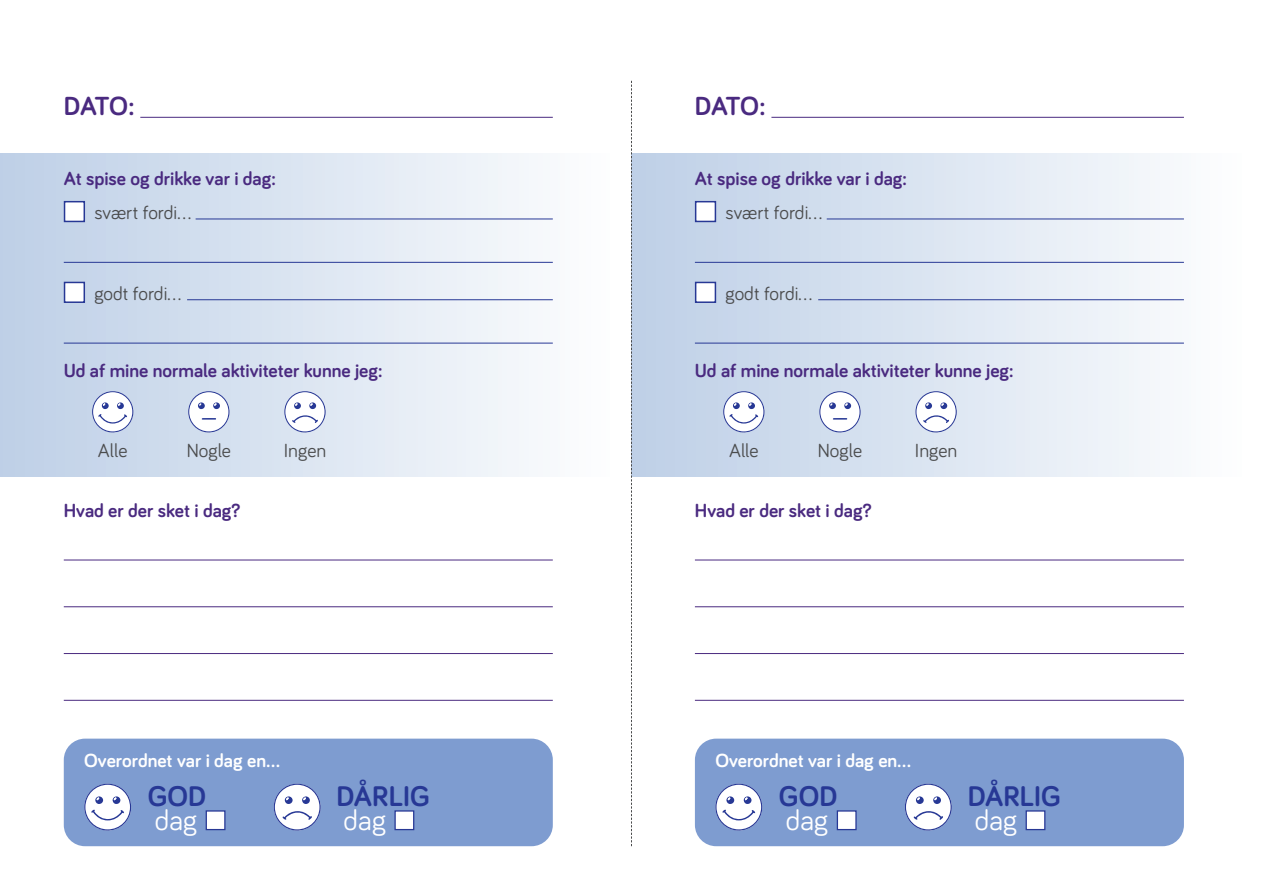
<style>
.page{position:relative;width:1263px;height:893px;background:#fff}
.page>*{position:absolute;margin:0;border:0;box-sizing:border-box;transform-origin:0 0}
.Infographic_Body{font:700 29.25px "Bariol";color:#273895}
.Infographic_Body-2{font:29.25px "Bariol";color:#fff}
.t1{font:700 27px "Bariol";letter-spacing:-.02em;color:#4a2a80}
.Infographic_Body-3{font:700 19.5px "Bariol";color:#4a2a80}
.Infographic_Body-4{font:19.5px "Bariol";color:#4b4c4d}
.Infographic_Body-5{font:700 19.5px "Bariol";color:#fff}
</style>
<div class="page">
<div style="left:631px;top:153px;width:612px;height:323px;background:linear-gradient(to right,#bdcfe6,#fdfdfe)"></div>
<hr style="left:827px;top:219px;width:357px;height:1px;background:#273895">
<hr style="left:695px;top:262px;width:489px;height:1px;background:#273895">
<hr style="left:818px;top:299px;width:366px;height:1px;background:#273895">
<hr style="left:695px;top:343px;width:489px;height:1px;background:#273895">
<div style="left:695px;top:201px;width:21px;height:21px;background:#fff;border:2px solid #273895"></div>
<div style="left:695px;top:282px;width:21px;height:21px;background:#fff;border:2px solid #273895"></div>
<hr style="left:695px;top:560px;width:489px;height:1px;background:#4a2a80">
<hr style="left:695px;top:606px;width:489px;height:1px;background:#4a2a80">
<hr style="left:695px;top:653px;width:489px;height:1px;background:#4a2a80">
<hr style="left:695px;top:700px;width:489px;height:1px;background:#4a2a80">
<hr style="left:771px;top:117px;width:413px;height:1px;background:#4a2a80">
<div style="left:695px;top:739px;width:489px;height:107px;background:#7e9cd0;border-radius:21px"></div>
<svg style="left:715px;top:783px;width:48px;height:48px"></svg>
<div style="left:837px;top:810px;width:20px;height:20px;background:#fff;border:1px solid #273895"></div>
<svg style="left:905px;top:783px;width:47px;height:48px"></svg>
<div style="left:1025px;top:810px;width:20px;height:20px;background:#fff;border:1px solid #273895"></div>
<svg style="left:723px;top:391px;width:42px;height:42px"></svg>
<svg style="left:915px;top:391px;width:42px;height:42px"></svg>
<svg style="left:819px;top:391px;width:42px;height:42px"></svg>
<div style="left:0;top:153px;width:612px;height:323px;background:linear-gradient(to right,#bdcfe6,#fdfdfe)"></div>
<hr style="left:196px;top:219px;width:357px;height:1px;background:#273895">
<hr style="left:64px;top:262px;width:489px;height:1px;background:#273895">
<hr style="left:187px;top:299px;width:366px;height:1px;background:#273895">
<hr style="left:64px;top:343px;width:489px;height:1px;background:#273895">
<div style="left:64px;top:201px;width:21px;height:21px;background:#fff;border:2px solid #273895"></div>
<div style="left:64px;top:282px;width:21px;height:21px;background:#fff;border:2px solid #273895"></div>
<hr style="left:64px;top:560px;width:489px;height:1px;background:#4a2a80">
<hr style="left:64px;top:606px;width:489px;height:1px;background:#4a2a80">
<hr style="left:64px;top:653px;width:489px;height:1px;background:#4a2a80">
<hr style="left:64px;top:700px;width:489px;height:1px;background:#4a2a80">
<svg style="left:631px;top:81px;width:1px;height:765px"></svg>
<hr style="left:140px;top:117px;width:413px;height:1px;background:#4a2a80">
<div style="left:64px;top:739px;width:489px;height:107px;background:#7e9cd0;border-radius:21px"></div>
<svg style="left:84px;top:783px;width:47px;height:48px"></svg>
<div style="left:206px;top:810px;width:19px;height:20px;background:#fff;border:1px solid #273895"></div>
<svg style="left:274px;top:783px;width:47px;height:48px"></svg>
<div style="left:394px;top:810px;width:20px;height:20px;background:#fff;border:1px solid #273895"></div>
<svg style="left:92px;top:391px;width:42px;height:42px"></svg>
<svg style="left:284px;top:391px;width:42px;height:42px"></svg>
<svg style="left:188px;top:391px;width:42px;height:42px"></svg>
<p class="t1" style="left:64px;top:87px;width:72px">DATO:</p>
<p class="t1" style="left:695px;top:87px;width:72px">DATO:</p>
<p class="Infographic_Body-3" style="left:64px;top:166px;width:214px">At spise og drikke var i dag:</p>
<p class="Infographic_Body-4" style="left:94px;top:199px;width:98px">svært fordi...</p>
<p class="Infographic_Body-3" style="left:695px;top:166px;width:214px">At spise og drikke var i dag:</p>
<p class="Infographic_Body-4" style="left:725px;top:199px;width:98px">svært fordi...</p>
<p class="Infographic_Body-4" style="left:94px;top:280px;width:88px">godt fordi...</p>
<p class="Infographic_Body-4" style="left:725px;top:280px;width:88px">godt fordi...</p>
<p class="Infographic_Body-3" style="left:64px;top:357px;width:320px">Ud af mine normale aktiviteter kunne jeg:</p>
<p class="Infographic_Body-3" style="left:695px;top:357px;width:320px">Ud af mine normale aktiviteter kunne jeg:</p>
<p class="Infographic_Body-4" style="left:98px;top:438px;width:31px">Alle</p>
<p class="Infographic_Body-4" style="left:187px;top:438px;width:46px">Nogle</p>
<p class="Infographic_Body-4" style="left:284px;top:438px;width:44px">Ingen</p>
<p class="Infographic_Body-4" style="left:729px;top:438px;width:31px">Alle</p>
<p class="Infographic_Body-4" style="left:818px;top:438px;width:46px">Nogle</p>
<p class="Infographic_Body-4" style="left:915px;top:438px;width:44px">Ingen</p>
<p class="Infographic_Body-3" style="left:64px;top:497px;width:178px">Hvad er der sket i dag?</p>
<p class="Infographic_Body-3" style="left:695px;top:497px;width:178px">Hvad er der sket i dag?</p>
<p class="Infographic_Body-5" style="left:84px;top:747px;width:198px">Overordnet var i dag en...</p>
<p class="Infographic_Body" style="left:148px;top:776px;width:60px">GOD</p>
<p class="Infographic_Body-2" style="left:155px;top:800px;width:44px">dag</p>
<p class="Infographic_Body" style="left:337px;top:776px;width:95px">DÅRLIG</p>
<p class="Infographic_Body-2" style="left:344px;top:800px;width:44px">dag</p>
<p class="Infographic_Body-5" style="left:715px;top:747px;width:198px">Overordnet var i dag en...</p>
<p class="Infographic_Body" style="left:779px;top:776px;width:60px">GOD</p>
<p class="Infographic_Body-2" style="left:786px;top:800px;width:44px">dag</p>
<p class="Infographic_Body" style="left:968px;top:776px;width:95px">DÅRLIG</p>
<p class="Infographic_Body-2" style="left:975px;top:800px;width:44px">dag</p>
</div>
